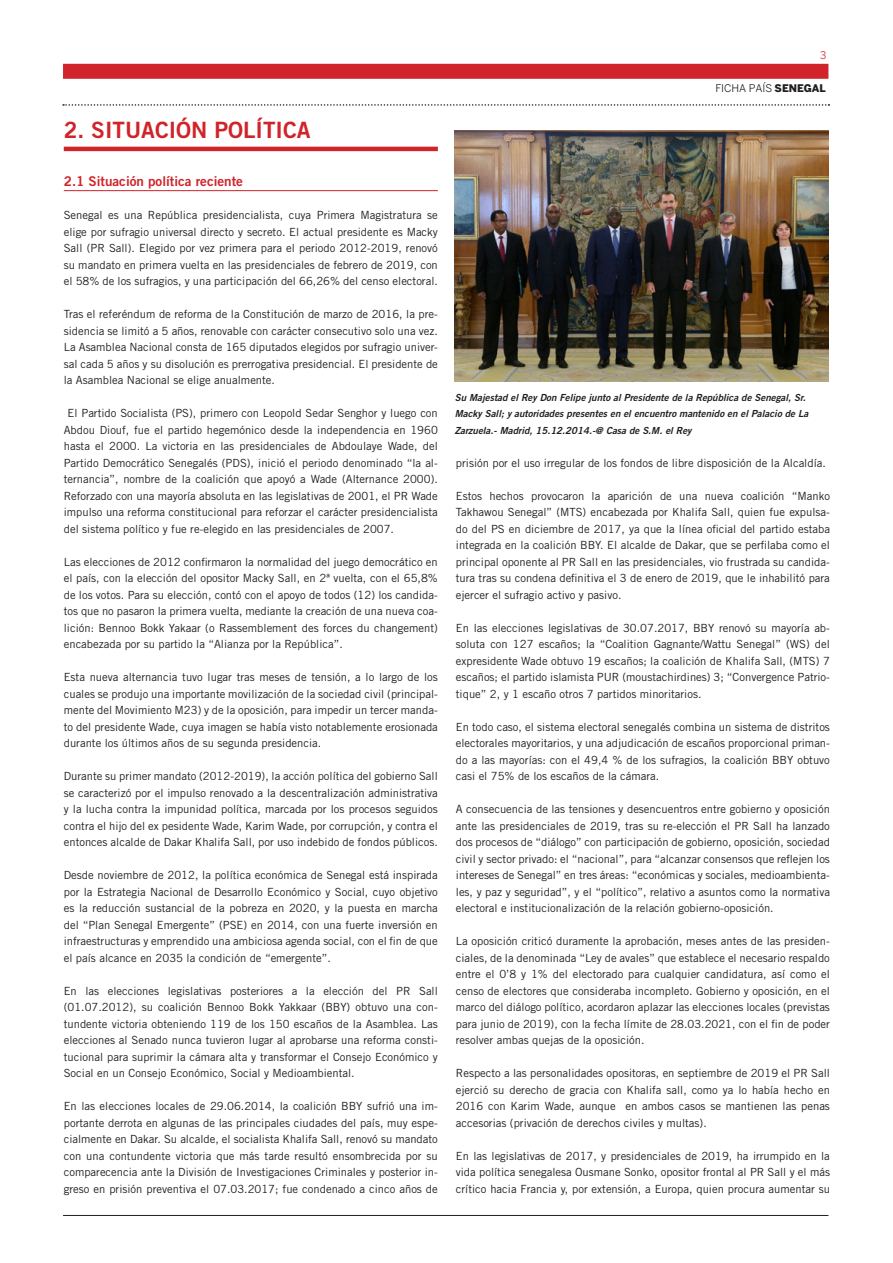
<style>
.page{position:relative;width:893px;height:1263px;background:#fff}
.page>*{position:absolute;margin:0;border:0;box-sizing:border-box;transform-origin:0 0}
.TITULO_1º_NIVEL{font:22.5px "Trade Gothic LT Std Bd 2";color:#d1232a}
.TITULO_2º_NIVEL{font:13.5px "Trade Gothic LT Std Bd 2";color:#d1232a}
.TEXTO_NORMAL{font:11.25px/16.5px "Trade Gothic LT Std";color:#231f20;text-align:justify}
.t1{font:10.5px "Benton Sans";color:#231f20}
.t2{font:10.5px "Benton Sans";color:#d1232a}
.TEXTO_PIE_DE_FOTO{font:9.75px/16.5px "Trade Gothic LT Std Bd 2 Obl";color:#231f20}
.s1{font-weight:900}
</style>
<div class="page">
<div style="left:63px;top:64px;width:765px;height:15px;background:#d1232a"></div>
<hr style="left:63px;top:1215px;width:765px;height:1px;background:#231f20">
<svg style="left:63px;top:104px;width:766px;height:2px"></svg>
<hr style="left:64px;top:147px;width:374px;height:4px;background:#d1232a">
<hr style="left:64px;top:190px;width:374px;height:1px;background:#d1232a">
<img style="left:455px;top:130px;width:373px;height:251px">
<p class="TITULO_1º_NIVEL" style="left:64px;top:116px;width:248px">2. SITUACIÓN POLÍTICA</p>
<p class="TITULO_2º_NIVEL" style="left:64px;top:173px;width:181px">2.1 Situación política reciente</p>
<p class="TEXTO_NORMAL" style="left:64px;top:207px;width:376px">Senegal es una República presidencialista, cuya Primera Magistratura se elige por sufragio universal directo y secreto. El actual presidente es Macky Sall (PR Sall). Elegido por vez primera para el periodo 2012-2019, renovó su mandato en primera vuelta en las presidenciales de febrero de 2019, con el 58% de los sufragios, y una participación del 66,26% del censo electoral.</p>
<p class="TEXTO_NORMAL" style="left:64px;top:306px;width:376px">Tras el referéndum de reforma de la Constitución de marzo de 2016, la pre&shy;sidencia se limitó a 5 años, renovable con carácter consecutivo solo una vez.<br>La Asamblea Nacional consta de 165 diputados elegidos por sufragio univer&shy;sal cada 5 años y su disolución es prerrogativa presidencial. El presidente de la Asamblea Nacional se elige anualmente.</p>
<p class="TEXTO_NORMAL" style="left:64px;top:405px;width:376px;text-indent:4px">El Partido Socialista (PS), primero con Leopold Sedar Senghor y luego con Abdou Diouf, fue el partido hegemónico desde la independencia en 1960 hasta el 2000. La victoria en las presidenciales de Abdoulaye Wade, del Partido Democrático Senegalés (PDS), inició el periodo denominado “la al&shy;ternancia”, nombre de la coalición que apoyó a Wade (Alternance 2000).<br>Reforzado con una mayoría absoluta en las legislativas de 2001, el PR Wade impulso una reforma constitucional para reforzar el carácter presidencialista del sistema político y fue re-elegido en las presidenciales de 2007.</p>
<p class="TEXTO_NORMAL" style="left:64px;top:553px;width:376px">Las elecciones de 2012 confirmaron la normalidad del juego democrático en el país, con la elección del opositor Macky Sall, en 2ª vuelta, con el 65,8% de los votos. Para su elección, contó con el apoyo de todos (12) los candida&shy;tos que no pasaron la primera vuelta, mediante la creación de una nueva coa&shy;lición: Bennoo Bokk Yakaar (o Rassemblement des forces du changement) encabezada por su partido la “Alianza por la República”.</p>
<p class="TEXTO_NORMAL" style="left:64px;top:669px;width:376px">Esta nueva alternancia tuvo lugar tras meses de tensión, a lo largo de los cuales se produjo una importante movilización de la sociedad civil (principal&shy;mente del Movimiento M23) y de la oposición, para impedir un tercer manda&shy;to del presidente Wade, cuya imagen se había visto notablemente erosionada durante los últimos años de su segunda presidencia.</p>
<p class="TEXTO_NORMAL" style="left:64px;top:768px;width:376px">Durante su primer mandato (2012-2019), la acción política del gobierno Sall se caracterizó por el impulso renovado a la descentralización administrativa y la lucha contra la impunidad política, marcada por los procesos seguidos contra el hijo del ex pesidente Wade, Karim Wade, por corrupción, y contra el entonces alcalde de Dakar Khalifa Sall, por uso indebido de fondos públicos.</p>
<p class="TEXTO_NORMAL" style="left:64px;top:867px;width:376px">Desde noviembre de 2012, la política económica de Senegal está inspirada por la Estrategia Nacional de Desarrollo Económico y Social, cuyo objetivo es la reducción sustancial de la pobreza en 2020, y la puesta en marcha del “Plan Senegal Emergente” (PSE) en 2014, con una fuerte inversión en infraestructuras y emprendido una ambiciosa agenda social, con el fin de que el país alcance en 2035 la condición de “emergente”.</p>
<p class="TEXTO_NORMAL" style="left:64px;top:982px;width:376px">En las elecciones legislativas posteriores a la elección del PR Sall (01.07.2012), su coalición Bennoo Bokk Yakkaar (BBY) obtuvo una con&shy;tundente victoria obteniendo 119 de los 150 escaños de la Asamblea. Las elecciones al Senado nunca tuvieron lugar al aprobarse una reforma consti&shy;tucional para suprimir la cámara alta y transformar el Consejo Económico y Social en un Consejo Económico, Social y Medioambiental.</p>
<p class="TEXTO_NORMAL" style="left:64px;top:1098px;width:376px">En las elecciones locales de 29.06.2014, la coalición BBY sufrió una im&shy;portante derrota en algunas de las principales ciudades del país, muy espe&shy;cialmente en Dakar. Su alcalde, el socialista Khalifa Sall, renovó su mandato con una contundente victoria que más tarde resultó ensombrecida por su comparecencia ante la División de Investigaciones Criminales y posterior in&shy;greso en prisión preventiva el 07.03.2017; fue condenado a cinco años de</p>
<p class="t2" style="left:820px;top:49px;width:8px">3</p>
<p class="t1" style="left:715px;top:82px;width:112px">FICHA PAÍS <span class="s1">SENEGAL</span></p>
<p class="TEXTO_PIE_DE_FOTO" style="left:455px;top:389px;width:355px">Su Majestad el Rey Don Felipe junto al Presidente de la República de Senegal, Sr.<br>Macky Sall; y autoridades presentes en el encuentro mantenido en el Palacio de La<br>Zarzuela.- Madrid, 15.12.2014.-@ Casa de S.M. el Rey</p>
<p class="TEXTO_NORMAL" style="left:456px;top:454px;width:371px">prisión por el uso irregular de los fondos de libre disposición de la Alcaldía.</p>
<p class="TEXTO_NORMAL" style="left:456px;top:487px;width:376px">Estos hechos provocaron la aparición de una nueva coalición “Manko Takhawou Senegal” (MTS) encabezada por Khalifa Sall, quien fue expulsa&shy;do del PS en diciembre de 2017, ya que la línea oficial del partido estaba integrada en la coalición BBY. El alcalde de Dakar, que se perfilaba como el principal oponente al PR Sall en las presidenciales, vio frustrada su candida&shy;tura tras su condena definitiva el 3 de enero de 2019, que le inhabilitó para ejercer el sufragio activo y pasivo.</p>
<p class="TEXTO_NORMAL" style="left:456px;top:619px;width:376px">En las elecciones legislativas de 30.07.2017, BBY renovó su mayoría ab&shy;soluta con 127 escaños; la “Coalition Gagnante/Wattu Senegal” (WS) del expresidente Wade obtuvo 19 escaños; la coalición de Khalifa Sall, (MTS) 7 escaños; el partido islamista PUR (moustachirdines) 3; “Convergence Patrio&shy;tique” 2, y 1 escaño otros 7 partidos minoritarios.</p>
<p class="TEXTO_NORMAL" style="left:456px;top:718px;width:376px">En todo caso, el sistema electoral senegalés combina un sistema de distritos electorales mayoritarios, y una adjudicación de escaños proporcional priman&shy;do a las mayorías: con el 49,4 % de los sufragios, la coalición BBY obtuvo casi el 75% de los escaños de la cámara.</p>
<p class="TEXTO_NORMAL" style="left:456px;top:801px;width:376px">A consecuencia de las tensiones y desencuentros entre gobierno y oposición ante las presidenciales de 2019, tras su re-elección el PR Sall ha lanzado dos procesos de “diálogo” con participación de gobierno, oposición, sociedad civil y sector privado: el “nacional”, para “alcanzar consensos que reflejen los intereses de Senegal” en tres áreas: “económicas y sociales, medioambienta&shy;les, y paz y seguridad”, y el “político”, relativo a asuntos como la normativa electoral e institucionalización de la relación gobierno-oposición.</p>
<p class="TEXTO_NORMAL" style="left:456px;top:933px;width:376px">La oposición criticó duramente la aprobación, meses antes de las presiden&shy;ciales, de la denominada “Ley de avales” que establece el necesario respaldo entre el 0’8 y 1% del electorado para cualquier candidatura, así como el censo de electores que consideraba incompleto. Gobierno y oposición, en el marco del diálogo político, acordaron aplazar las elecciones locales (previstas para junio de 2019), con la fecha límite de 28.03.2021, con el fin de poder resolver ambas quejas de la oposición.</p>
<p class="TEXTO_NORMAL" style="left:456px;top:1065px;width:376px">Respecto a las personalidades opositoras, en septiembre de 2019 el PR Sall ejerció su derecho de gracia con Khalifa sall, como ya lo había hecho en 2016 con Karim Wade, aunque en ambos casos se mantienen las penas accesorias (privación de derechos civiles y multas).</p>
<p class="TEXTO_NORMAL" style="left:456px;top:1147px;width:376px">En las legislativas de 2017, y presidenciales de 2019, ha irrumpido en la vida política senegalesa Ousmane Sonko, opositor frontal al PR Sall y el más crítico hacia Francia y, por extensión, a Europa, quien procura aumentar su</p>
</div>
